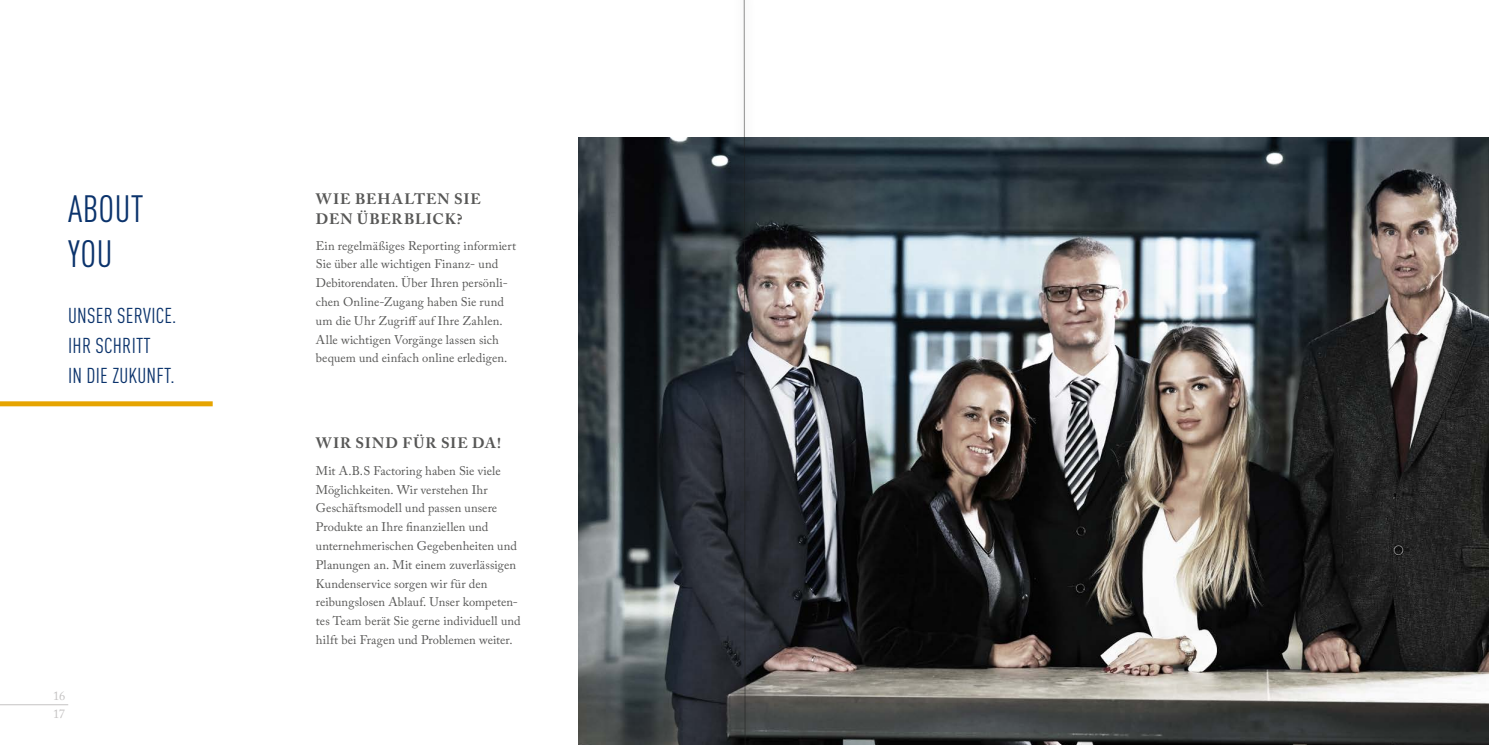
<style>
.page{position:relative;width:1489px;height:745px;background:#fff}
.page>*{position:absolute;margin:0;border:0;box-sizing:border-box;transform-origin:0 0}
.t1{font:condensed 37.5px/45px "DINOT";letter-spacing:.01em;color:#0b336c}
.t2{font:condensed 21.25px/30px "DINOT";letter-spacing:.01em;color:#0b336c}
.t3{font:700 15px/20px "Adobe Caslon Pro";letter-spacing:.06em;color:#575756}
.t4{font:12.5px/18.8px "Adobe Caslon Pro";letter-spacing:.005em;color:#575756}
.t5{font:12.5px/17.8px "Adobe Caslon Pro";color:#c5c3c3}
</style>
<div class="page">
<hr style="left:0;top:704px;width:68px;height:1px;background:#c5c3c3">
<img style="left:579px;top:137px;width:909px;height:607px">
<div style="left:0;top:401px;width:213px;height:5px;background:#e6a400"></div>
<div style="left:731px;top:0;width:27px;height:744px;background:#1d1d1b;opacity:.5"></div>
<svg style="left:743px;top:0;width:2px;height:744px"></svg>
<h1 class="t1" style="left:68px;top:184px;width:77px">ABOUT<br>YOU</h1>
<h2 class="t2" style="left:68px;top:299px;width:110px">UNSER SERVICE.<br>IHR SCHRITT<br>IN DIE ZUKUNFT.</h2>
<p class="t5" style="left:53px;top:686px;width:14px">16<br>17</p>
<p class="t3" style="left:316px;top:189px;width:167px">WIE BEHALTEN SIE<br>DEN ÜBERBLICK?</p>
<p class="t4" style="left:316px;top:236px;width:201px">Ein regelmäßiges Reporting informiert Sie über alle wichtigen Finanz- und Debitorendaten. Über Ihren persönli&shy;chen Online-Zugang haben Sie rund um die Uhr Zugriff auf Ihre Zahlen.<br>Alle wichtigen Vorgänge lassen sich bequem und einfach online erledigen.</p>
<p class="t3" style="left:316px;top:432px;width:187px">WIR SIND FÜR SIE DA!</p>
<p class="t4" style="left:316px;top:461px;width:206px">Mit A.B.S Factoring haben Sie viele Möglichkeiten. Wir verstehen Ihr Geschäftsmodell und passen unsere Produkte an Ihre finanziellen und unternehmerischen Gegebenheiten und Planungen an. Mit einem zuverlässigen Kundenservice sorgen wir für den reibungslosen Ablauf. Unser kompeten&shy;tes Team berät Sie gerne individuell und hilft bei Fragen und Problemen weiter.</p>
</div>
